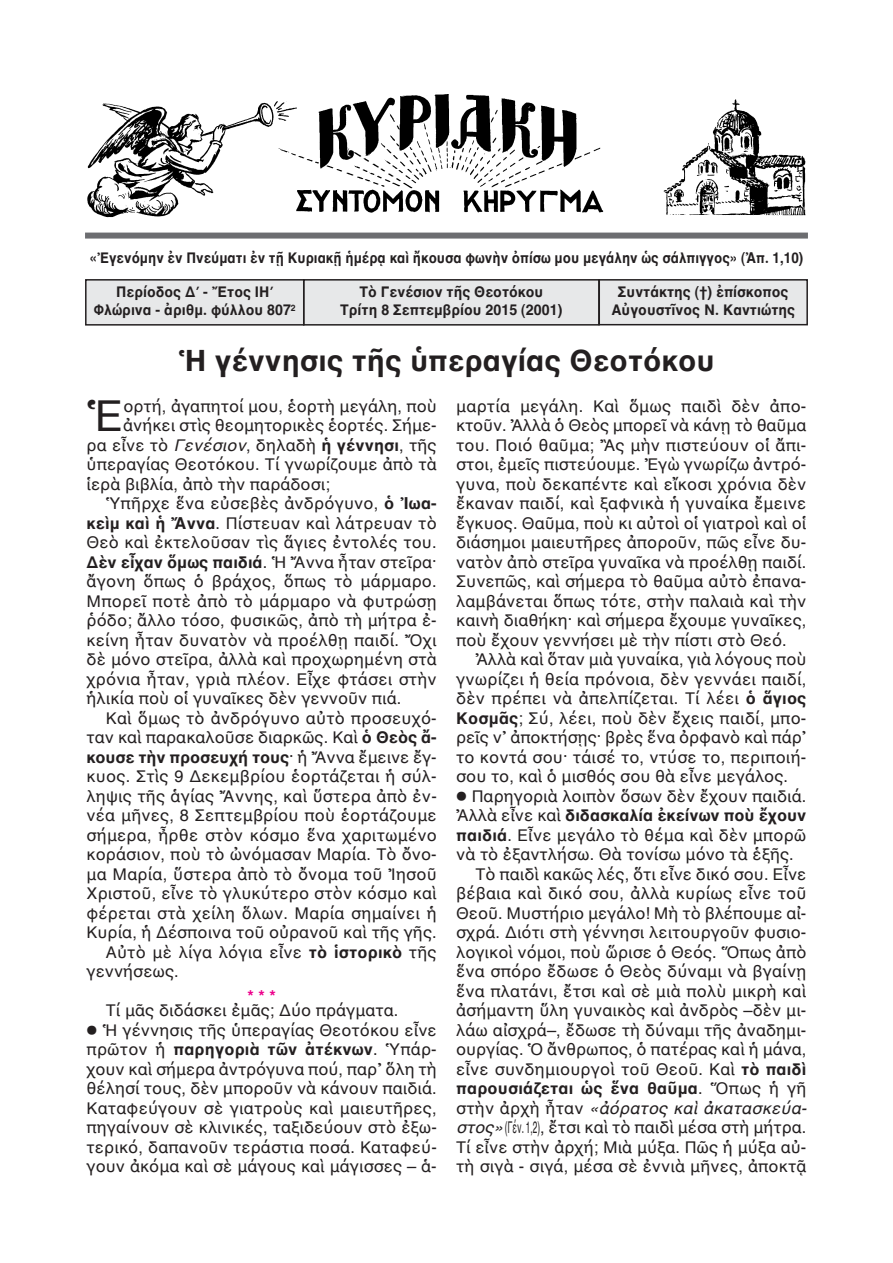
<style>
.page{position:relative;width:893px;height:1263px;background:#fff}
.page>*{position:absolute;margin:0;border:0;box-sizing:border-box;transform-origin:0 0}
.t1{font:43.5px "AL Helvetica";color:#231f20}
.t2{font:700 30px "AL Helvetica";color:#231f20}
.t3{font:16.5px/19.5px "AL Helvetica";letter-spacing:.005em;color:#231f20}
.t4{font:700 16.5px "AL Helvetica";color:#231f20}
.t5{font:16.5px "AL Helvetica";letter-spacing:.005em;color:#231f20;scale:.5 1}
.t6{font:italic 16.5px "AL Helvetica";letter-spacing:.01em;color:#231f20}
.t7{font:700 16.5px "AL Helvetica";color:#ed028c}
.t8{font:700 15px/18px "AL Helvetica";color:#231f20;text-align:center;scale:.95 1}
.t9{font:700 15px "AL Helvetica";color:#231f20;scale:.9 1}
.s1{font-style:italic}
.s2{font-weight:700}
.s3{font-weight:400}
.s4{font-style:normal}
</style>
<div class="page">
<div style="left:304px;top:280px;width:295px;height:45px;background:#e7e8e9"></div>
<div style="left:303px;top:279px;width:297px;height:47px;border:2px solid #231f20"></div>
<div style="left:87px;top:281px;width:216px;height:43px;background:#e7e8e9"></div>
<div style="left:85px;top:279px;width:219px;height:47px;border:2px solid #231f20"></div>
<div style="left:600px;top:281px;width:206px;height:43px;background:#e7e8e9"></div>
<div style="left:598px;top:279px;width:210px;height:46px;border:2px solid #231f20"></div>
<div style="left:85px;top:233px;width:723px;height:6px;background:#6c6d70"></div>
<img style="left:87px;top:94px;width:719px;height:124px">
<p class="t9" style="left:90px;top:249px;width:794px">«Ἐγενόμην ἐν Πνεύματι ἐν τῇ Κυριακῇ ἡμέρᾳ καὶ ἤκουσα φωνὴν ὀπίσω μου μεγάλην ὡς σάλπιγγος» (Ἀπ. 1,10)</p>
<p class="t8" style="left:94px;top:283px;width:214px">Περίοδος Δ΄ - Ἔτος ΙΗ΄<br>Φλώρινα - ἀριθμ. φύλλου 807<sup>2</sup></p>
<p class="t8" style="left:611px;top:283px;width:195px">Συντάκτης (†) ἐπίσκοπος<br>Αὐγουστῖνος Ν. Καντιώτης</p>
<h2 class="t2" style="left:178px;top:342px;width:538px">Ἡ γέννησις τῆς ὑπεραγίας Θεοτόκου</h2>
<p class="t8" style="left:340px;top:283px;width:235px">Τὸ Γενέσιον τῆς Θεοτόκου<br>Τρίτη 8 Σεπτεμβρίου 2015 (2001)</p>
<h1 class="t1" style="left:87px;top:390px;width:38px">Ἑ</h1>
<p class="t3" style="left:123px;top:396px;width:315px">ορτή, ἀγαπητοί μου, ἑορτὴ μεγάλη, ποὺ</p>
<p class="t3" style="left:123px;top:415px;width:315px">ἀνήκει στὶς θεομητορικὲς ἑορτές. Σήμε-</p>
<p class="t3" style="left:87px;top:435px;width:352px">ρα εἶνε τὸ <span class="s1">Γενέσιον</span>, δηλαδὴ <span class="s2">ἡ γέννησι</span>, τῆς</p>
<p class="t3" style="left:87px;top:454px;width:352px">ὑπεραγίας Θεοτόκου. Τί γνωρίζουμε ἀπὸ τὰ</p>
<p class="t3" style="left:87px;top:474px;width:245px">ἱερὰ βιβλία, ἀπὸ τὴν παράδοσι;</p>
<p class="t3" style="left:106px;top:493px;width:332px">Ὑπῆρχε ἕνα εὐσεβὲς ἀνδρόγυνο, <span class="s2">ὁ Ἰωα-</span></p>
<p class="t3" style="left:87px;top:513px;width:352px"><span class="s2">κεὶμ καὶ ἡ Ἄννα</span>. Πίστευαν καὶ λάτρευαν τὸ</p>
<p class="t3" style="left:87px;top:532px;width:352px">Θεὸ καὶ ἐκτελοῦσαν τὶς ἅγιες ἐντολές του.</p>
<p class="t4" style="left:87px;top:552px;width:352px">Δὲν εἶχαν ὅμως παιδιά<span class="s3">. Ἡ Ἄννα ἦταν στεῖρα·</span></p>
<p class="t3" style="left:87px;top:571px;width:352px">ἄγονη ὅπως ὁ βράχος, ὅπως τὸ μάρμαρο.</p>
<p class="t3" style="left:87px;top:591px;width:352px">Μπορεῖ ποτὲ ἀπὸ τὸ μάρμαρο νὰ φυτρώσῃ</p>
<p class="t3" style="left:87px;top:610px;width:352px">ῥόδο; ἄλλο τόσο, φυσικῶς, ἀπὸ τὴ μήτρα ἐ-</p>
<p class="t3" style="left:87px;top:630px;width:352px">κείνη ἦταν δυνατὸν νὰ προέλθῃ παιδί. Ὄχι</p>
<p class="t3" style="left:87px;top:649px;width:352px">δὲ μόνο στεῖρα, ἀλλὰ καὶ προχωρημένη στὰ</p>
<p class="t3" style="left:87px;top:669px;width:352px">χρόνια ἦταν, γριὰ πλέον. Εἶχε φτάσει στὴν</p>
<p class="t3" style="left:87px;top:688px;width:316px">ἡλικία ποὺ οἱ γυναῖκες δὲν γεννοῦν πιά.</p>
<p class="t3" style="left:106px;top:708px;width:332px">Καὶ ὅμως τὸ ἀνδρόγυνο αὐτὸ προσευχό-</p>
<p class="t3" style="left:87px;top:727px;width:352px">ταν καὶ παρακαλοῦσε διαρκῶς. Καὶ <span class="s2">ὁ Θεὸς ἄ-</span></p>
<p class="t4" style="left:87px;top:747px;width:352px">κουσε τὴν προσευχή τους<span class="s3">· ἡ Ἄννα ἔμεινε ἔγ-</span></p>
<p class="t3" style="left:87px;top:766px;width:352px">κυος. Στὶς 9 Δεκεμβρίου ἑορτάζεται ἡ σύλ-</p>
<p class="t3" style="left:87px;top:786px;width:352px">ληψις τῆς ἁγίας Ἄννης, καὶ ὕστερα ἀπὸ ἐν-</p>
<p class="t3" style="left:87px;top:805px;width:352px">νέα μῆνες, 8 Σεπτεμβρίου ποὺ ἑορτάζουμε</p>
<p class="t3" style="left:87px;top:825px;width:352px">σήμερα, ἦρθε στὸν κόσμο ἕνα χαριτωμένο</p>
<p class="t3" style="left:87px;top:844px;width:352px">κοράσιον, ποὺ τὸ ὠνόμασαν Μαρία. Τὸ ὄνο-</p>
<p class="t3" style="left:87px;top:864px;width:352px">μα Μαρία, ὕστερα ἀπὸ τὸ ὄνομα τοῦ Ἰησοῦ</p>
<p class="t3" style="left:87px;top:883px;width:352px">Χριστοῦ, εἶνε τὸ γλυκύτερο στὸν κόσμο καὶ</p>
<p class="t3" style="left:87px;top:903px;width:352px">φέρεται στὰ χείλη ὅλων. Μαρία σημαίνει ἡ</p>
<p class="t3" style="left:87px;top:922px;width:352px">Κυρία, ἡ Δέσποινα τοῦ οὐρανοῦ καὶ τῆς γῆς.</p>
<p class="t3" style="left:106px;top:942px;width:332px">Αὐτὸ μὲ λίγα λόγια εἶνε <span class="s2">τὸ ἱστορικὸ</span> τῆς</p>
<p class="t3" style="left:87px;top:961px;width:94px">γεννήσεως.</p>
<p class="t7" style="left:247px;top:986px;width:30px">***</p>
<p class="t3" style="left:87px;top:1000px;width:352px;text-indent:19px">Τί μᾶς διδάσκει ἐμᾶς; Δύο πράγματα.<br>⃝ Ἡ γέννησις τῆς ὑπεραγίας Θεοτόκου εἶνε πρῶτον ἡ <span class="s2">παρηγοριὰ τῶν ἀτέκνων</span>. Ὑπάρ&shy;χουν καὶ σήμερα ἀντρόγυνα πού, παρ᾿ ὅλη τὴ θέλησί τους, δὲν μποροῦν νὰ κάνουν παιδιά.<br>Καταφεύγουν σὲ γιατροὺς καὶ μαιευτῆρες, πηγαίνουν σὲ κλινικές, ταξιδεύουν στὸ ἐξω&shy;τερικό, δαπανοῦν τεράστια ποσά. Καταφεύ&shy;γουν ἀκόμα καὶ σὲ μάγους καὶ μάγισσες – ἁ-</p>
<p class="t3" style="left:456px;top:396px;width:352px;text-align:justify">μαρτία μεγάλη. Καὶ ὅμως παιδὶ δὲν ἀπο&shy;κτοῦν. Ἀλλὰ ὁ Θεὸς μπορεῖ νὰ κάνῃ τὸ θαῦμα του. Ποιό θαῦμα; Ἂς μὴν πιστεύουν οἱ ἄπι&shy;στοι, ἐμεῖς πιστεύουμε. Ἐγὼ γνωρίζω ἀντρό&shy;γυνα, ποὺ δεκαπέντε καὶ εἴκοσι χρόνια δὲν ἔκαναν παιδί, καὶ ξαφνικὰ ἡ γυναίκα ἔμεινε ἔγκυος. Θαῦμα, ποὺ κι αὐτοὶ οἱ γιατροὶ καὶ οἱ διάσημοι μαιευτῆρες ἀποροῦν, πῶς εἶνε δυ&shy;νατὸν ἀπὸ στεῖρα γυναῖκα νὰ προέλθῃ παιδί.<br>Συνεπῶς, καὶ σήμερα τὸ θαῦμα αὐτὸ ἐπανα&shy;λαμβάνεται ὅπως τότε, στὴν παλαιὰ καὶ τὴν καινὴ διαθήκη· καὶ σήμερα ἔχουμε γυναῖκες, ποὺ ἔχουν γεννήσει μὲ τὴν πίστι στὸ Θεό.</p>
<p class="t3" style="left:476px;top:649px;width:332px">Ἀλλὰ καὶ ὅταν μιὰ γυναίκα, γιὰ λόγους ποὺ</p>
<p class="t3" style="left:456px;top:669px;width:352px">γνωρίζει ἡ θεία πρόνοια, δὲν γεννάει παιδί,</p>
<p class="t3" style="left:456px;top:688px;width:352px">δὲν πρέπει νὰ ἀπελπίζεται. Τί λέει <span class="s2">ὁ ἅγιος</span></p>
<p class="t3" style="left:456px;top:708px;width:352px"><span class="s2">Κοσμᾶς</span>; Σύ, λέει, ποὺ δὲν ἔχεις παιδί, μπο-</p>
<p class="t3" style="left:456px;top:727px;width:352px">ρεῖς ν᾿ ἀποκτήσῃς· βρὲς ἕνα ὀρφανὸ καὶ πάρ᾿</p>
<p class="t3" style="left:456px;top:747px;width:352px">το κοντά σου· τάισέ το, ντύσε το, περιποιή-</p>
<p class="t3" style="left:456px;top:766px;width:333px">σου το, καὶ ὁ μισθός σου θὰ εἶνε μεγάλος.</p>
<p class="t3" style="left:456px;top:786px;width:352px">⃝ Παρηγοριὰ λοιπὸν ὅσων δὲν ἔχουν παιδιά.</p>
<p class="t4" style="left:456px;top:805px;width:352px"><span class="s3">Ἀλλὰ εἶνε καὶ</span> διδασκαλία ἐκείνων ποὺ ἔχουν</p>
<p class="t3" style="left:456px;top:825px;width:352px"><span class="s2">παιδιά</span>. Εἶνε μεγάλο τὸ θέμα καὶ δὲν μπορῶ</p>
<p class="t3" style="left:456px;top:844px;width:339px">νὰ τὸ ἐξαντλήσω. Θὰ τονίσω μόνο τὰ ἑξῆς.</p>
<p class="t3" style="left:476px;top:864px;width:332px">Τὸ παιδὶ κακῶς λές, ὅτι εἶνε δικό σου. Εἶνε</p>
<p class="t3" style="left:456px;top:883px;width:352px">βέβαια καὶ δικό σου, ἀλλὰ κυρίως εἶνε τοῦ</p>
<p class="t3" style="left:456px;top:903px;width:352px">Θεοῦ. Μυστήριο μεγάλο! Μὴ τὸ βλέπουμε αἰ-</p>
<p class="t3" style="left:456px;top:922px;width:352px">σχρά. Διότι στὴ γέννησι λειτουργοῦν φυσιο-</p>
<p class="t3" style="left:456px;top:942px;width:352px">λογικοὶ νόμοι, ποὺ ὥρισε ὁ Θεός. Ὅπως ἀπὸ</p>
<p class="t3" style="left:456px;top:961px;width:352px">ἕνα σπόρο ἔδωσε ὁ Θεὸς δύναμι νὰ βγαίνῃ</p>
<p class="t3" style="left:456px;top:981px;width:352px">ἕνα πλατάνι, ἔτσι καὶ σὲ μιὰ πολὺ μικρὴ καὶ</p>
<p class="t3" style="left:456px;top:1000px;width:352px">ἀσήμαντη ὕλη γυναικὸς καὶ ἀνδρὸς –δὲν μι-</p>
<p class="t3" style="left:456px;top:1020px;width:352px">λάω αἰσχρά–, ἔδωσε τὴ δύναμι τῆς ἀναδημι-</p>
<p class="t3" style="left:456px;top:1039px;width:352px">ουργίας. Ὁ ἄνθρωπος, ὁ πατέρας καὶ ἡ μάνα,</p>
<p class="t3" style="left:456px;top:1059px;width:352px">εἶνε συνδημιουργοὶ τοῦ Θεοῦ. Καὶ <span class="s2">τὸ παιδὶ</span></p>
<p class="t4" style="left:456px;top:1078px;width:352px">παρουσιάζεται ὡς ἕνα θαῦμα<span class="s3">. Ὅπως ἡ γῆ</span></p>
<p class="t6" style="left:456px;top:1098px;width:352px"><span class="s4">στὴν ἀρχὴ ἦταν</span> «ἀόρατος καὶ ἀκατασκεύα-</p>
<p class="t5" style="left:456px;top:1118px;width:702px"><span class="s1">στος»</span>(Γέν. 1,2), ἔτσι καὶ τὸ παιδὶ μέσα στὴ μήτρα.</p>
<p class="t3" style="left:456px;top:1137px;width:352px">Τί εἶνε στὴν ἀρχή; Μιὰ μύξα. Πῶς ἡ μύξα αὐ-</p>
<p class="t3" style="left:456px;top:1156px;width:352px">τὴ σιγὰ - σιγά, μέσα σὲ ἐννιὰ μῆνες, ἀποκτᾷ</p>
</div>
